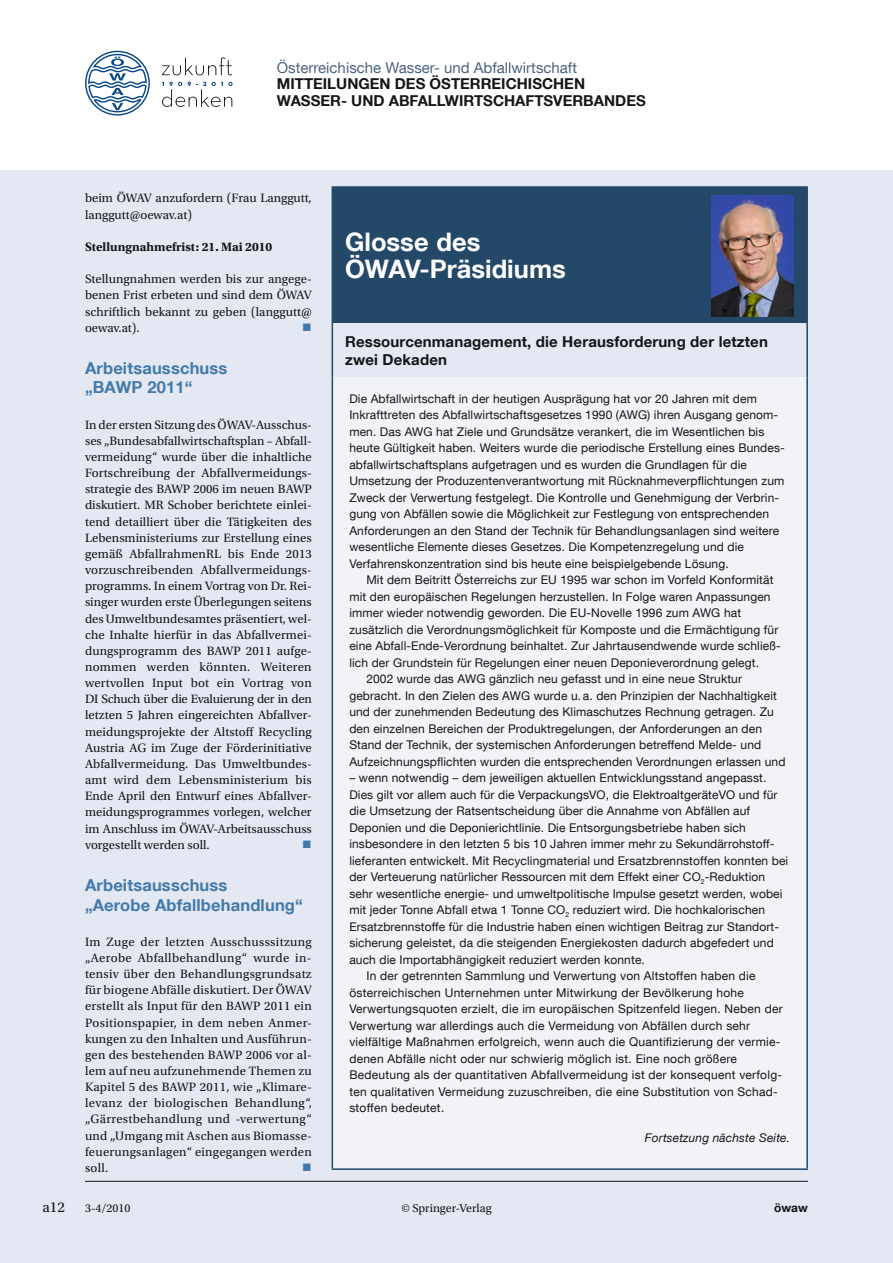
<style>
.page{position:relative;width:893px;height:1263px;background:#fff}
.page>*{position:absolute;margin:0;border:0;box-sizing:border-box;transform-origin:0 0}
.t1{font:700 25.5px/26.7px "Helvetica Neue LT Com";color:#fff}
.t2{font:700 16.5px/19.5px "Helvetica Neue LT Com";letter-spacing:.01em;color:#437aaa}
.t3{font:700 15px/16.5px "Helvetica Neue LT Com";color:#141618}
.t4{font:15px "Helvetica Neue LT Com";color:#4b647e}
.t5{font:15px "Utopia Std";color:#141618}
.t6{font:12.75px/16.2px "Utopia Std";color:#141618;text-align:justify}
.t7{font:700 12.75px "Utopia Std";color:#141618}
.t8{font:12.75px "Wingdings";color:#437aaa}
.t9{font:12px/16.5px "Helvetica Neue LT Com";letter-spacing:.01em;color:#141618}
.t10{font:italic 12px "Helvetica Neue LT Com";letter-spacing:.01em;color:#141618}
.t11{font:12px "Utopia Std";color:#141618}
.t12{font:700 12px "Helvetica Neue LT Com";color:#141618}
</style>
<div class="page">
<div style="left:0;top:170px;width:893px;height:1093px;background:#e4e8f2"></div>
<svg style="left:85px;top:51px;width:65px;height:65px"></svg>
<svg style="left:162px;top:57px;width:70px;height:18px"></svg>
<svg style="left:162px;top:82px;width:70px;height:25px"></svg>
<hr style="left:85px;top:1181px;width:723px;height:1px;background:#141618">
<div style="left:332px;top:187px;width:475px;height:136px;background:#234868"></div>
<div style="left:332px;top:377px;width:475px;height:792px;background:#f2f3f6"></div>
<hr style="left:332px;top:186px;width:476px;height:2px;background:#234868">
<hr style="left:806px;top:188px;width:2px;height:135px;background:#234868">
<hr style="left:332px;top:323px;width:1px;height:54px;background:#234868">
<hr style="left:806px;top:323px;width:2px;height:54px;background:#234868">
<hr style="left:332px;top:377px;width:1px;height:791px;background:#234868">
<hr style="left:806px;top:377px;width:2px;height:791px;background:#234868">
<hr style="left:332px;top:1168px;width:476px;height:2px;background:#234868">
<img style="left:711px;top:196px;width:82px;height:121px">
<p class="t4" style="left:277px;top:58px;width:302px">Österreichische Wasser- und Abfallwirtschaft</p>
<p class="t3" style="left:277px;top:75px;width:370px">MITTEILUNGEN DES ÖSTERREICHISCHEN<br>WASSER- UND ABFALLWIRTSCHAFTSVERBANDES</p>
<p class="t6" style="left:85px;top:190px;width:228px">beim ÖWAV anzufordern (Frau Langgutt, langgutt@oewav.at)</p>
<p class="t7" style="left:85px;top:239px;width:189px">Stellungnahmefrist: 21. Mai 2010</p>
<p class="t6" style="left:85px;top:271px;width:228px">Stellungnahmen werden bis zur angege&shy;benen Frist erbeten und sind dem ÖWAV schriftlich bekannt zu geben (langgutt@ oewav.at).</p>
<p class="t8" style="left:302px;top:320px;width:11px">■</p>
<h2 class="t2" style="left:85px;top:358px;width:144px">Arbeitsausschuss „BAWP 2011“</h2>
<p class="t6" style="left:85px;top:417px;width:228px">In der ersten Sitzung des ÖWAV-Ausschus&shy;ses „Bundesabfallwirtschaftsplan – Abfall&shy;vermeidung“ wurde über die inhaltliche Fortschreibung der Abfallvermeidungs&shy;strategie des BAWP 2006 im neuen BAWP diskutiert. MR Schober berichtete einlei&shy;tend detailliert über die Tätigkeiten des Lebensministeriums zur Erstellung eines gemäß AbfallrahmenRL bis Ende 2013 vorzuschreibenden Abfallvermeidungs&shy;programms. In einem Vortrag von Dr. Rei&shy;singer wurden erste Überlegungen seitens des Umweltbundesamtes präsentiert, wel&shy;che Inhalte hierfür in das Abfallvermei&shy;dungsprogramm des BAWP 2011 aufge&shy;nommen werden könnten. Weiteren wertvollen Input bot ein Vortrag von DI Schuch über die Evaluierung der in den letzten 5 Jahren eingereichten Abfallver&shy;meidungsprojekte der Altstoff Recycling Austria AG im Zuge der Förderinitiative Abfallvermeidung. Das Umweltbundes&shy;amt wird dem Lebensministerium bis Ende April den Entwurf eines Abfallver&shy;meidungsprogrammes vorlegen, welcher im Anschluss im ÖWAV-Arbeitsausschuss vorgestellt werden soll.</p>
<p class="t8" style="left:302px;top:837px;width:11px">■</p>
<h2 class="t2" style="left:85px;top:875px;width:219px">Arbeitsausschuss<br>„Aerobe Abfallbehandlung“</h2>
<p class="t6" style="left:85px;top:934px;width:228px">Im Zuge der letzten Ausschusssitzung „Aerobe Abfallbehandlung“ wurde in&shy;tensiv über den Behandlungsgrundsatz für biogene Abfälle diskutiert. Der ÖWAV erstellt als Input für den BAWP 2011 ein Positionspapier, in dem neben Anmer&shy;kungen zu den Inhalten und Ausführun&shy;gen des bestehenden BAWP 2006 vor al&shy;lem auf neu aufzunehmende Themen zu Kapitel 5 des BAWP 2011, wie „Klimare&shy;levanz der biologischen Behandlung“, „Gärrestbehandlung und -verwertung“ und „Umgang mit Aschen aus Biomasse&shy;feuerungsanlagen“ eingegangen werden soll.</p>
<p class="t8" style="left:302px;top:1160px;width:11px">■</p>
<h1 class="t1" style="left:345px;top:228px;width:222px">Glosse des<br>ÖWAV-Präsidiums</h1>
<p class="t3" style="left:345px;top:332px;width:424px;line-height:18px">Ressourcenmanagement, die Herausforderung der letzten zwei Dekaden</p>
<p class="t9" style="left:349px;top:390px;width:437px">Die Abfallwirtschaft in der heutigen Ausprägung hat vor 20 Jahren mit dem Inkrafttreten des Abfallwirtschaftsgesetzes 1990 (AWG) ihren Ausgang genom&shy;men. Das AWG hat Ziele und Grundsätze verankert, die im Wesentlichen bis heute Gültigkeit haben. Weiters wurde die periodische Erstellung eines Bundes&shy;abfallwirtschaftsplans aufgetragen und es wurden die Grundlagen für die Umsetzung der Produzentenverantwortung mit Rücknahmeverpflichtungen zum Zweck der Verwertung festgelegt. Die Kontrolle und Genehmigung der Verbrin&shy;gung von Abfällen sowie die Möglichkeit zur Festlegung von entsprechenden Anforderungen an den Stand der Technik für Behandlungsanlagen sind weitere wesentliche Elemente dieses Gesetzes. Die Kompetenzregelung und die Verfahrenskonzentration sind bis heute eine beispielgebende Lösung.</p>
<p class="t9" style="left:366px;top:572px;width:409px">Mit dem Beitritt Österreichs zur EU 1995 war schon im Vorfeld Konformität</p>
<p class="t9" style="left:349px;top:588px;width:423px">mit den europäischen Regelungen herzustellen. In Folge waren Anpassungen</p>
<p class="t9" style="left:349px;top:605px;width:393px">immer wieder notwendig geworden. Die EU-Novelle 1996 zum AWG hat</p>
<p class="t9" style="left:349px;top:621px;width:430px">zusätzlich die Verordnungsmöglichkeit für Komposte und die Ermächtigung für</p>
<p class="t9" style="left:349px;top:638px;width:433px">eine Abfall-Ende-Verordnung beinhaltet. Zur Jahrtausendwende wurde schließ-</p>
<p class="t9" style="left:349px;top:654px;width:411px">lich der Grundstein für Regelungen einer neuen Deponieverordnung gelegt.</p>
<p class="t9" style="left:366px;top:671px;width:377px">2002 wurde das AWG gänzlich neu gefasst und in eine neue Struktur</p>
<p class="t9" style="left:349px;top:687px;width:429px">gebracht. In den Zielen des AWG wurde u. a. den Prinzipien der Nachhaltigkeit</p>
<p class="t9" style="left:349px;top:704px;width:426px">und der zunehmenden Bedeutung des Klimaschutzes Rechnung getragen. Zu</p>
<p class="t9" style="left:349px;top:720px;width:414px">den einzelnen Bereichen der Produktregelungen, der Anforderungen an den</p>
<p class="t9" style="left:349px;top:737px;width:413px">Stand der Technik, der systemischen Anforderungen betreffend Melde- und</p>
<p class="t9" style="left:349px;top:753px;width:438px">Aufzeichnungspflichten wurden die entsprechenden Verordnungen erlassen und</p>
<p class="t9" style="left:349px;top:770px;width:419px">– wenn notwendig – dem jeweiligen aktuellen Entwicklungsstand angepasst.</p>
<p class="t9" style="left:349px;top:786px;width:430px">Dies gilt vor allem auch für die VerpackungsVO, die ElektroaltgeräteVO und für</p>
<p class="t9" style="left:349px;top:803px;width:402px">die Umsetzung der Ratsentscheidung über die Annahme von Abfällen auf</p>
<p class="t9" style="left:349px;top:819px;width:398px">Deponien und die Deponierichtlinie. Die Entsorgungsbetriebe haben sich</p>
<p class="t9" style="left:349px;top:836px;width:427px">insbesondere in den letzten 5 bis 10 Jahren immer mehr zu Sekundärrohstoff-</p>
<p class="t9" style="left:349px;top:852px;width:440px">lieferanten entwickelt. Mit Recyclingmaterial und Ersatzbrennstoffen konnten bei</p>
<p class="t9" style="left:349px;top:869px;width:417px">der Verteuerung natürlicher Ressourcen mit dem Effekt einer CO<sub>2</sub>-Reduktion</p>
<p class="t9" style="left:349px;top:885px;width:435px">sehr wesentliche energie- und umweltpolitische Impulse gesetzt werden, wobei</p>
<p class="t9" style="left:349px;top:902px;width:417px">mit jeder Tonne Abfall etwa 1 Tonne CO<sub>2</sub> reduziert wird. Die hochkalorischen</p>
<p class="t9" style="left:349px;top:918px;width:431px">Ersatzbrennstoffe für die Industrie haben einen wichtigen Beitrag zur Standort-</p>
<p class="t9" style="left:349px;top:935px;width:426px">sicherung geleistet, da die steigenden Energiekosten dadurch abgefedert und</p>
<p class="t9" style="left:349px;top:951px;width:297px">auch die Importabhängigkeit reduziert werden konnte.</p>
<p class="t9" style="left:366px;top:968px;width:391px">In der getrennten Sammlung und Verwertung von Altstoffen haben die</p>
<p class="t9" style="left:349px;top:984px;width:396px">österreichischen Unternehmen unter Mitwirkung der Bevölkerung hohe</p>
<p class="t9" style="left:349px;top:1001px;width:435px">Verwertungsquoten erzielt, die im europäischen Spitzenfeld liegen. Neben der</p>
<p class="t9" style="left:349px;top:1017px;width:402px">Verwertung war allerdings auch die Vermeidung von Abfällen durch sehr</p>
<p class="t9" style="left:349px;top:1034px;width:433px">vielfältige Maßnahmen erfolgreich, wenn auch die Quantifizierung der vermie-</p>
<p class="t9" style="left:349px;top:1050px;width:389px">denen Abfälle nicht oder nur schwierig möglich ist. Eine noch größere</p>
<p class="t9" style="left:349px;top:1067px;width:434px">Bedeutung als der quantitativen Abfallvermeidung ist der konsequent verfolg-</p>
<p class="t9" style="left:349px;top:1083px;width:430px">ten qualitativen Vermeidung zuzuschreiben, die eine Substitution von Schad-</p>
<p class="t9" style="left:349px;top:1100px;width:96px">stoffen bedeutet.</p>
<p class="t10" style="left:645px;top:1130px;width:147px">Fortsetzung nächste Seite.</p>
<p class="t5" style="left:43px;top:1199px;width:24px">a12</p>
<p class="t11" style="left:85px;top:1201px;width:47px">3-4/2010</p>
<p class="t11" style="left:401px;top:1201px;width:92px">© Springer-Verlag</p>
<p class="t12" style="left:774px;top:1200px;width:35px">öwaw</p>
</div>
